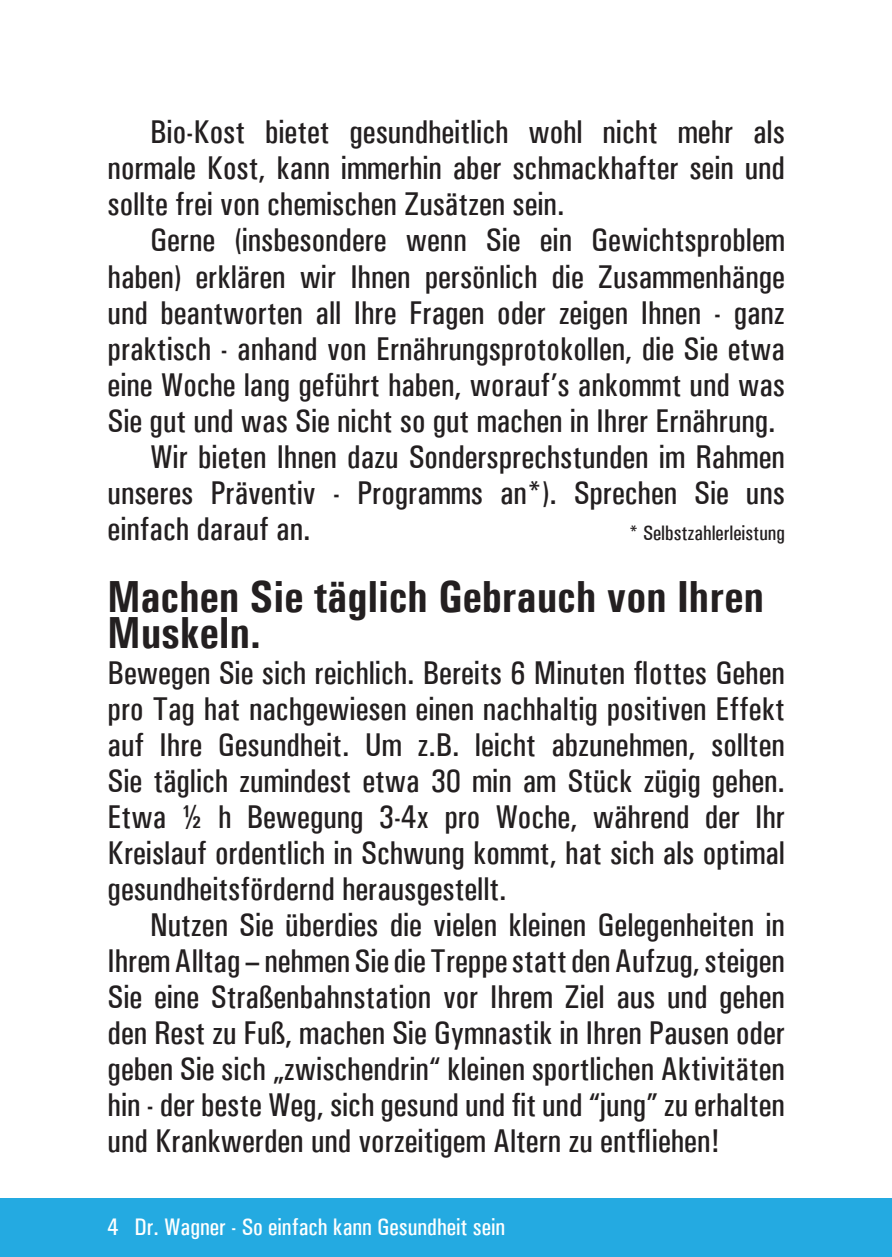
<style>
.page{position:relative;width:892px;height:1257px;background:#fff}
.page>*{position:absolute;margin:0;border:0;box-sizing:border-box;transform-origin:0 0}
.t1{font:700 condensed 45px/36px "Univers";color:#231f20}
.t2{font:500 condensed 33px/36px "Univers";color:#231f20;text-align:justify}
.t3{font:500 condensed 24px "Univers";color:#fff}
.t4{font:500 condensed 21px "Univers";color:#231f20}
</style>
<div class="page">
<div style="left:0;top:1198px;width:891px;height:59px;background:#24aae1"></div>
<p class="t2" style="left:108px;top:114px;width:678px;text-indent:43px">Bio-Kost bietet gesundheitlich wohl nicht mehr als normale Kost, kann immerhin aber schmackhafter sein und sollte frei von chemischen Zusätzen sein.</p>
<p class="t2" style="left:150px;top:222px;width:636px">Gerne (insbesondere wenn Sie ein Gewichtsproblem</p>
<p class="t2" style="left:108px;top:258px;width:678px">haben) erklären wir Ihnen persönlich die Zusammenhänge</p>
<p class="t2" style="left:108px;top:294px;width:678px">und beantworten all Ihre Fragen oder zeigen Ihnen - ganz</p>
<p class="t2" style="left:108px;top:330px;width:678px">praktisch - anhand von Ernährungsprotokollen, die Sie etwa</p>
<p class="t2" style="left:108px;top:366px;width:678px">eine Woche lang geführt haben, worauf’s ankommt und was</p>
<p class="t2" style="left:108px;top:402px;width:669px">Sie gut und was Sie nicht so gut machen in Ihrer Ernährung.</p>
<p class="t2" style="left:150px;top:438px;width:636px">Wir bieten Ihnen dazu Sondersprechstunden im Rahmen</p>
<p class="t2" style="left:108px;top:474px;width:678px">unseres Präventiv - Programms an*). Sprechen Sie uns</p>
<p class="t2" style="left:108px;top:510px;width:204px">einfach darauf an.</p>
<p class="t4" style="left:628px;top:520px;width:158px">* Selbstzahlerleistung</p>
<h1 class="t1" style="left:108px;top:578px;width:658px">Machen Sie täglich Gebrauch von Ihren<br>Muskeln.</h1>
<p class="t2" style="left:108px;top:654px;width:678px">Bewegen Sie sich reichlich. Bereits 6 Minuten flottes Gehen pro Tag hat nachgewiesen einen nachhaltig positiven Effekt auf Ihre Gesundheit. Um z.B. leicht abzunehmen, sollten Sie täglich zumindest etwa 30 min am Stück zügig gehen.<br>Etwa ½ h Bewegung 3-4x pro Woche, während der Ihr Kreislauf ordentlich in Schwung kommt, hat sich als optimal gesundheitsfördernd herausgestellt.</p>
<p class="t2" style="left:108px;top:906px;width:678px;text-indent:43px">Nutzen Sie überdies die vielen kleinen Gelegenheiten in Ihrem Alltag – nehmen Sie die Treppe statt den Aufzug, steigen Sie eine Straßenbahnstation vor Ihrem Ziel aus und gehen den Rest zu Fuß, machen Sie Gymnastik in Ihren Pausen oder geben Sie sich „zwischendrin“ kleinen sportlichen Aktivitäten hin - der beste Weg, sich gesund und fit und “jung” zu erhalten und Krankwerden und vorzeitigem Altern zu entfliehen!</p>
<p class="t3" style="left:108px;top:1212px;width:399px">4 Dr. Wagner - So einfach kann Gesundheit sein</p>
</div>
